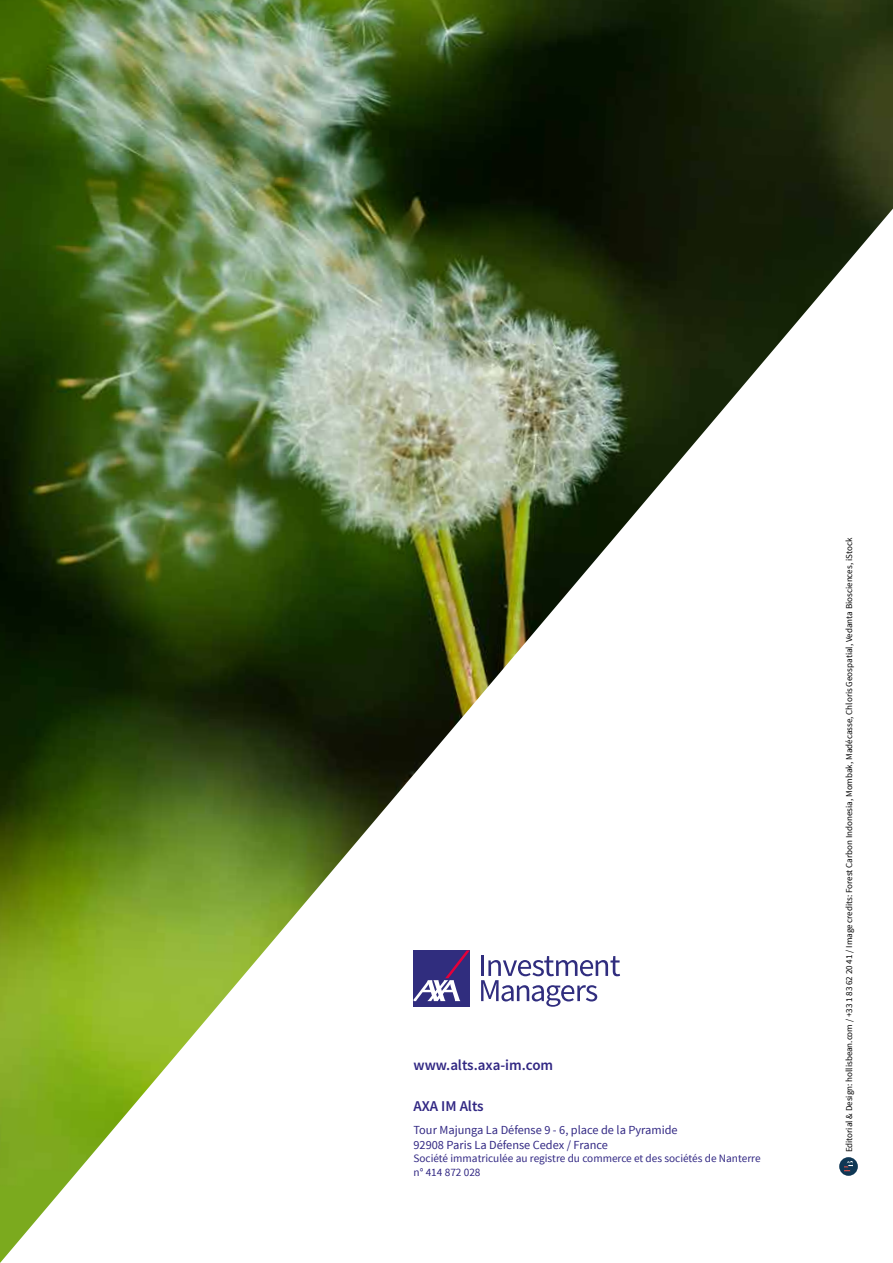
<style>
.page{position:relative;width:893px;height:1263px;background:#fff}
.page>*{position:absolute;margin:0;border:0;box-sizing:border-box;transform-origin:0 0}
.t1{font:15px "Source Sans Variable";letter-spacing:.04em;color:#312783}
.t2{font:12.3px/14.7px "Source Sans Pro";color:#312783}
.t3{font:11.25px/13.5px "Source Sans Pro";color:#312783}
.t4{font:9px "Source Sans Pro";color:#000}
</style>
<div class="page">
<img style="left:0;top:0;width:893px;height:209px">
<img style="left:0;top:209px;width:893px;height:1054px">
<div style="left:839px;top:1157px;width:19px;height:19px;background:#0f3755;border-radius:50%"></div>
<svg style="left:844px;top:1161px;width:9px;height:11px"></svg>
<div style="left:414px;top:950px;width:56px;height:57px;background:#302d7e"></div>
<hr style="left:481px;top:955px;width:3px;height:21px;background:#302d7e">
<svg style="left:481px;top:956px;width:139px;height:51px"></svg>
<svg style="left:414px;top:950px;width:56px;height:51px"></svg>
<h1 class="t1" style="left:414px;top:1055px;width:141px">www.alts.axa-im.com</h1>
<h1 class="t1" style="left:414px;top:1097px;width:71px">AXA IM Alts</h1>
<h2 class="t2" style="left:414px;top:1123px;width:266px">Tour Majunga La Défense 9 - 6, place de la Pyramide<br>92908 Paris La Défense Cedex / France</h2>
<p class="t3" style="left:414px;top:1152px;width:349px">Société immatriculée au registre du commerce et des sociétés de Nanterre n° 414 872 028</p>
<p class="t4" style="left:844px;top:1152px;width:616px;rotate:-90deg">Editorial &amp; Design: hollisbean.com / +33 1 83 62 20 41 / Image credits: Forest Carbon Indonesia, Mombak, Madécasse, Chloris Geospatial, Vedanta Biosciences, iStock</p>
</div>
